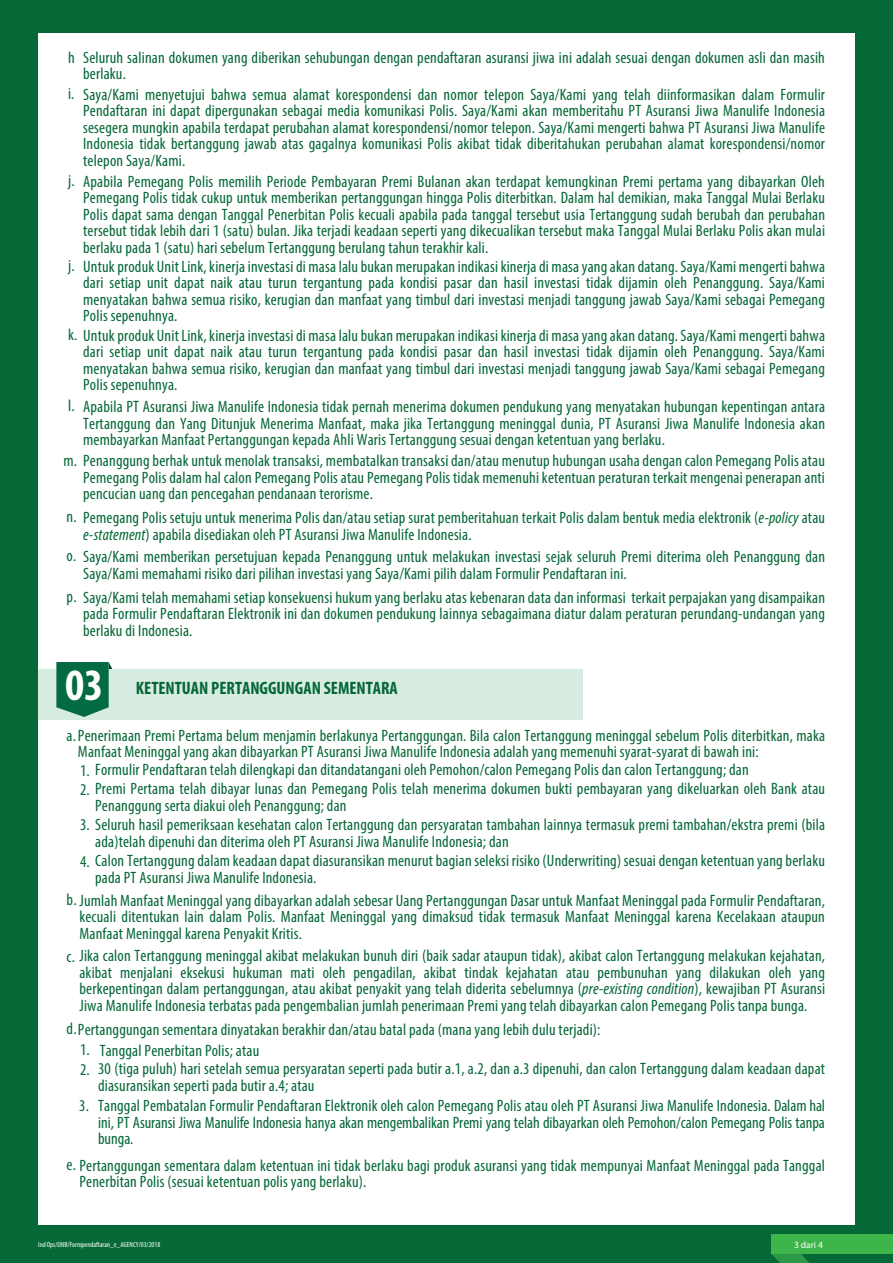
<style>
.page{position:relative;width:893px;height:1263px;background:#056837}
.page>*{position:absolute;margin:0;border:0;box-sizing:border-box;transform-origin:0 0}
.t1{font:700 condensed 45px "Myriad Pro";color:#fff}
.t2{font:700 condensed 18px "Myriad Pro";color:#056737}
.t3{font:condensed 16.5px/16.5px "Myriad Pro";letter-spacing:.01em;color:#056737}
.t4{font:9.45px "Myriad Pro";color:#fff}
.t5{font:condensed 7.5px "Myriad Pro";color:#fff}
.s1{font-style:italic}
</style>
<div class="page">
<div style="left:38px;top:33px;width:817px;height:1192px;background:#fff"></div>
<div style="left:771px;top:1234px;width:122px;height:20px;background:#3db54a"></div>
<svg style="left:772px;top:1254px;width:37px;height:9px"></svg>
<div style="left:38px;top:669px;width:545px;height:51px;background:#d7ece0"></div>
<svg style="left:56px;top:662px;width:57px;height:55px;background:#257f5a"></svg>
<p class="t3" style="left:68px;top:49px;width:8px">h</p>
<p class="t3" style="left:68px;top:86px;width:8px">i.</p>
<p class="t3" style="left:83px;top:49px;width:743px">Seluruh salinan dokumen yang diberikan sehubungan dengan pendaftaran asuransi jiwa ini adalah sesuai dengan dokumen asli dan masih berlaku.</p>
<p class="t3" style="left:83px;top:86px;width:743px;text-align:justify">Saya/Kami menyetujui bahwa semua alamat korespondensi dan nomor telepon Saya/Kami yang telah diinformasikan dalam Formulir Pendaftaran ini dapat dipergunakan sebagai media komunikasi Polis. Saya/Kami akan memberitahu PT Asuransi Jiwa Manulife Indonesia sesegera mungkin apabila terdapat perubahan alamat korespondensi/nomor telepon. Saya/Kami mengerti bahwa PT Asuransi Jiwa Manulife Indonesia tidak bertanggung jawab atas gagalnya komunikasi Polis akibat tidak diberitahukan perubahan alamat korespondensi/nomor telepon Saya/Kami.</p>
<p class="t3" style="left:68px;top:173px;width:8px">j.</p>
<p class="t3" style="left:83px;top:173px;width:743px;text-align:justify">Apabila Pemegang Polis memilih Periode Pembayaran Premi Bulanan akan terdapat kemungkinan Premi pertama yang dibayarkan Oleh Pemegang Polis tidak cukup untuk memberikan pertanggungan hingga Polis diterbitkan. Dalam hal demikian, maka Tanggal Mulai Berlaku Polis dapat sama dengan Tanggal Penerbitan Polis kecuali apabila pada tanggal tersebut usia Tertanggung sudah berubah dan perubahan tersebut tidak lebih dari 1 (satu) bulan. Jika terjadi keadaan seperti yang dikecualikan tersebut maka Tanggal Mulai Berlaku Polis akan mulai berlaku pada 1 (satu) hari sebelum Tertanggung berulang tahun terakhir kali.</p>
<p class="t3" style="left:68px;top:258px;width:8px">j.</p>
<p class="t3" style="left:83px;top:258px;width:743px;text-align:justify">Untuk produk Unit Link, kinerja investasi di masa lalu bukan merupakan indikasi kinerja di masa yang akan datang. Saya/Kami mengerti bahwa dari setiap unit dapat naik atau turun tergantung pada kondisi pasar dan hasil investasi tidak dijamin oleh Penanggung. Saya/Kami menyatakan bahwa semua risiko, kerugian dan manfaat yang timbul dari investasi menjadi tanggung jawab Saya/Kami sebagai Pemegang Polis sepenuhnya.</p>
<p class="t3" style="left:83px;top:327px;width:743px;text-align:justify;text-indent:-15px">k. Untuk produk Unit Link, kinerja investasi di masa lalu bukan merupakan indikasi kinerja di masa yang akan datang. Saya/Kami mengerti bahwa dari setiap unit dapat naik atau turun tergantung pada kondisi pasar dan hasil investasi tidak dijamin oleh Penanggung. Saya/Kami menyatakan bahwa semua risiko, kerugian dan manfaat yang timbul dari investasi menjadi tanggung jawab Saya/Kami sebagai Pemegang Polis sepenuhnya.</p>
<p class="t3" style="left:68px;top:398px;width:8px">l.</p>
<p class="t3" style="left:83px;top:398px;width:743px;text-align:justify">Apabila PT Asuransi Jiwa Manulife Indonesia tidak pernah menerima dokumen pendukung yang menyatakan hubungan kepentingan antara Tertanggung dan Yang Ditunjuk Menerima Manfaat, maka jika Tertanggung meninggal dunia, PT Asuransi Jiwa Manulife Indonesia akan membayarkan Manfaat Pertanggungan kepada Ahli Waris Tertanggung sesuai dengan ketentuan yang berlaku.</p>
<p class="t3" style="left:83px;top:452px;width:743px;text-align:justify;text-indent:-20px">m. Penanggung berhak untuk menolak transaksi, membatalkan transaksi dan/atau menutup hubungan usaha dengan calon Pemegang Polis atau Pemegang Polis dalam hal calon Pemegang Polis atau Pemegang Polis tidak memenuhi ketentuan peraturan terkait mengenai penerapan anti pencucian uang dan pencegahan pendanaan terorisme.</p>
<p class="t3" style="left:83px;top:509px;width:743px;text-indent:-17px">n. Pemegang Polis setuju untuk menerima Polis dan/atau setiap surat pemberitahuan terkait Polis dalam bentuk media elektronik (<span class="s1">e-policy</span> atau <span class="s1">e-statement</span>) apabila disediakan oleh PT Asuransi Jiwa Manulife Indonesia.</p>
<p class="t3" style="left:83px;top:548px;width:743px">Saya/Kami memberikan persetujuan kepada Penanggung untuk melakukan investasi sejak seluruh Premi diterima oleh Penanggung dan<br>Saya/Kami memahami risiko dari pilihan investasi yang Saya/Kami pilih dalam Formulir Pendaftaran ini.</p>
<p class="t3" style="left:83px;top:589px;width:743px;text-align:justify;text-indent:-17px">p. Saya/Kami telah memahami setiap konsekuensi hukum yang berlaku atas kebenaran data dan informasi terkait perpajakan yang disampaikan pada Formulir Pendaftaran Elektronik ini dan dokumen pendukung lainnya sebagaimana diatur dalam peraturan perundang-undangan yang berlaku di Indonesia.</p>
<p class="t3" style="left:67px;top:547px;width:11px">o.</p>
<h1 class="t1" style="left:65px;top:657px;width:40px">03</h1>
<p class="t2" style="left:136px;top:677px;width:263px">KETENTUAN PERTANGGUNGAN SEMENTARA</p>
<p class="t3" style="left:78px;top:727px;width:749px;text-indent:-11px">a.Penerimaan Premi Pertama belum menjamin berlakunya Pertanggungan. Bila calon Tertanggung meninggal sebelum Polis diterbitkan, maka<br>Manfaat Meninggal yang akan dibayarkan PT Asuransi Jiwa Manulife Indonesia adalah yang memenuhi syarat-syarat di bawah ini:</p>
<p class="t3" style="left:80px;top:761px;width:670px">1. Formulir Pendaftaran telah dilengkapi dan ditandatangani oleh Pemohon/calon Pemegang Polis dan calon Tertanggung; dan</p>
<p class="t3" style="left:95px;top:780px;width:731px;text-indent:-15px">2. Premi Pertama telah dibayar lunas dan Pemegang Polis telah menerima dokumen bukti pembayaran yang dikeluarkan oleh Bank atau<br>Penanggung serta diakui oleh Penanggung; dan</p>
<p class="t3" style="left:95px;top:816px;width:731px;text-indent:-15px">3. Seluruh hasil pemeriksaan kesehatan calon Tertanggung dan persyaratan tambahan lainnya termasuk premi tambahan/ekstra premi (bila ada)telah dipenuhi dan diterima oleh PT Asuransi Jiwa Manulife Indonesia; dan</p>
<p class="t3" style="left:95px;top:852px;width:731px;text-indent:-15px">4. Calon Tertanggung dalam keadaan dapat diasuransikan menurut bagian seleksi risiko (Underwriting) sesuai dengan ketentuan yang berlaku pada PT Asuransi Jiwa Manulife Indonesia.</p>
<p class="t3" style="left:79px;top:892px;width:747px;text-align:justify;text-indent:-13px">b. Jumlah Manfaat Meninggal yang dibayarkan adalah sebesar Uang Pertanggungan Dasar untuk Manfaat Meninggal pada Formulir Pendaftaran, kecuali ditentukan lain dalam Polis. Manfaat Meninggal yang dimaksud tidak termasuk Manfaat Meninggal karena Kecelakaan ataupun Manfaat Meninggal karena Penyakit Kritis.</p>
<p class="t3" style="left:79px;top:947px;width:747px;text-align:justify;text-indent:-13px">c. Jika calon Tertanggung meninggal akibat melakukan bunuh diri (baik sadar ataupun tidak), akibat calon Tertanggung melakukan kejahatan, akibat menjalani eksekusi hukuman mati oleh pengadilan, akibat tindak kejahatan atau pembunuhan yang dilakukan oleh yang berkepentingan dalam pertanggungan, atau akibat penyakit yang telah diderita sebelumnya (<span class="s1">pre-existing condition</span>), kewajiban PT Asuransi Jiwa Manulife Indonesia terbatas pada pengembalian jumlah penerimaan Premi yang telah dibayarkan calon Pemegang Polis tanpa bunga.</p>
<p class="t3" style="left:67px;top:1021px;width:535px">d.Pertanggungan sementara dinyatakan berakhir dan/atau batal pada (mana yang lebih dulu terjadi):</p>
<p class="t3" style="left:80px;top:1040px;width:11px;line-height:19.5px">1.<br>2.</p>
<p class="t3" style="left:79px;top:1097px;width:11px">3.</p>
<p class="t3" style="left:98px;top:1041px;width:728px;line-height:18.5px">Tanggal Penerbitan Polis; atau<br>30 (tiga puluh) hari setelah semua persyaratan seperti pada butir a.1, a.2, dan a.3 dipenuhi, dan calon Tertanggung dalam keadaan dapat</p>
<p class="t3" style="left:98px;top:1075px;width:728px;line-height:20.5px">diasuransikan seperti pada butir a.4; atau<br>Tanggal Pembatalan Formulir Pendaftaran Elektronik oleh calon Pemegang Polis atau oleh PT Asuransi Jiwa Manulife Indonesia. Dalam hal</p>
<p class="t3" style="left:98px;top:1114px;width:728px">ini, PT Asuransi Jiwa Manulife Indonesia hanya akan mengembalikan Premi yang telah dibayarkan oleh Pemohon/calon Pemegang Polis tanpa bunga.</p>
<p class="t3" style="left:79px;top:1157px;width:747px;text-indent:-13px">e. Pertanggungan sementara dalam ketentuan ini tidak berlaku bagi produk asuransi yang tidak mempunyai Manfaat Meninggal pada Tanggal<br>Penerbitan Polis (sesuai ketentuan polis yang berlaku).</p>
<p class="t5" style="left:38px;top:1240px;width:124px">Ind Ops/UNB/Formpendaftaran_e_AGENCY/03/2018</p>
<p class="t4" style="left:794px;top:1239px;width:30px">3 dari 4</p>
</div>
